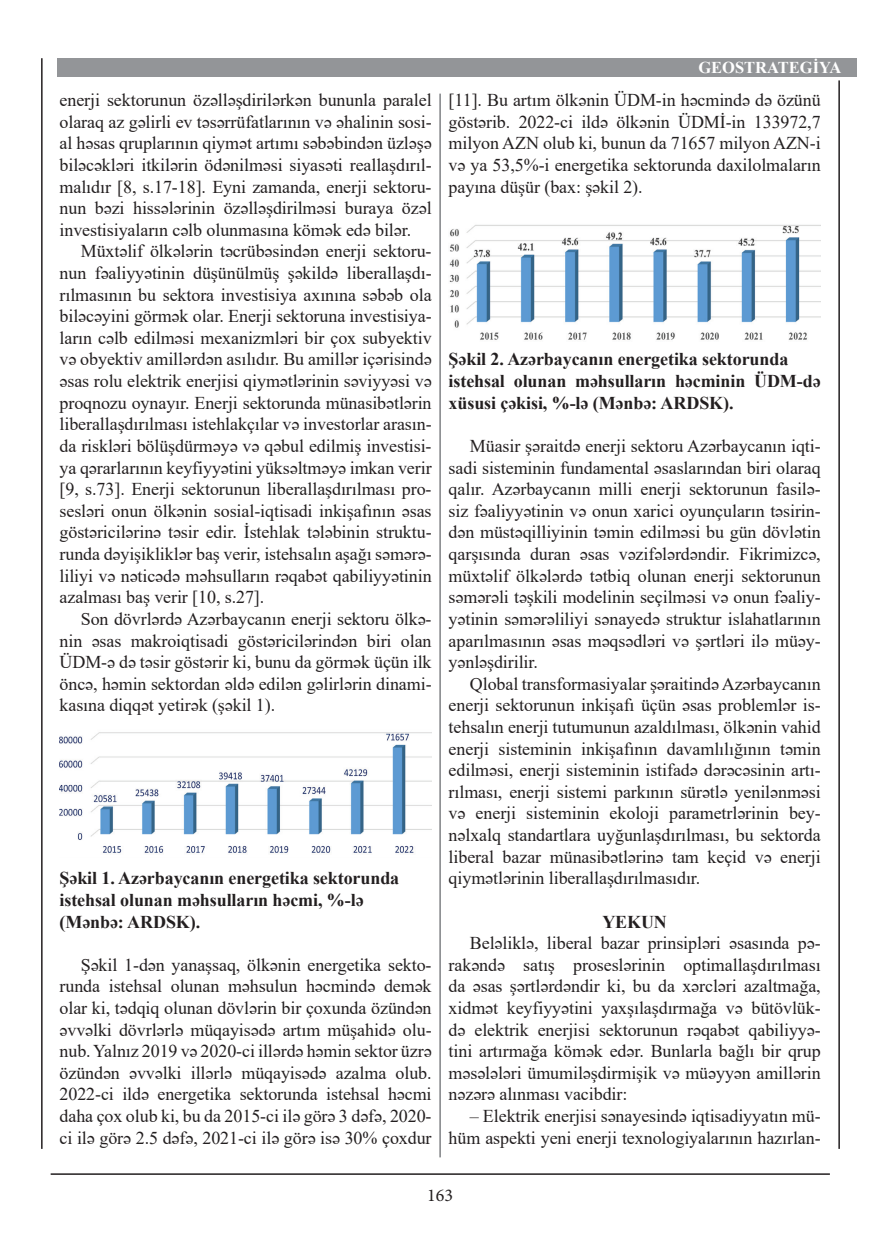
<style>
.page{position:relative;width:893px;height:1234px;background:#fff}
.page>*{position:absolute;margin:0;border:0;box-sizing:border-box;transform-origin:0 0}
.t1{font:18px/21.6px "Times New Roman";letter-spacing:-.005em;color:#231f20;text-align:justify}
.t2{font:700 18px/21.6px "Times New Roman";letter-spacing:-.005em;color:#231f20}
.t3{font:18px "Minion Pro";color:#231f20}
.t4{font:700 16.5px "Times New Roman";color:#fff}
</style>
<div class="page">
<hr style="left:41px;top:58px;width:2px;height:1090px;background:#231f20">
<hr style="left:838px;top:80px;width:2px;height:1068px;background:#231f20">
<hr style="left:51px;top:1172px;width:779px;height:2px;background:#231f20">
<div style="left:57px;top:58px;width:800px;height:19px;background:#939598"></div>
<hr style="left:439px;top:94px;width:2px;height:1063px;background:#808285">
<img style="left:60px;top:732px;width:372px;height:121px">
<img style="left:449px;top:225px;width:372px;height:115px">
<p class="t1" style="left:60px;top:89px;width:374px">enerji sektorunun özəlləşdirilərkən bununla paralel olaraq az gəlirli ev təsərrüfatlarının və əhalinin sosi&shy;al həsas qruplarının qiymət artımı səbəbindən üzləşə biləcəkləri itkilərin ödənilməsi siyasəti reallaşdırıl&shy;malıdır [8, s.17-18]. Eyni zamanda, enerji sektoru&shy;nun bəzi hissələrinin özəlləşdirilməsi buraya özəl investisiyaların cəlb olunmasına kömək edə bilər.</p>
<p class="t1" style="left:60px;top:240px;width:374px;text-indent:21px">Müxtəlif ölkələrin təcrübəsindən enerji sektoru&shy;nun fəaliyyətinin düşünülmüş şəkildə liberallaşdı&shy;rılmasının bu sektora investisiya axınına səbəb ola biləcəyini görmək olar. Enerji sektoruna investisiya&shy;ların cəlb edilməsi mexanizmləri bir çox subyektiv və obyektiv amillərdən asılıdır. Bu amillər içərisində əsas rolu elektrik enerjisi qiymətlərinin səviyyəsi və proqnozu oynayır. Enerji sektorunda münasibətlərin liberallaşdırılması istehlakçılar və investorlar arasın&shy;da riskləri bölüşdürməyə və qəbul edilmiş investisi&shy;ya qərarlarının keyfiyyətini yüksəltməyə imkan verir [9, s.73]. Enerji sektorunun liberallaşdırılması pro&shy;sesləri onun ölkənin sosial-iqtisadi inkişafının əsas göstəricilərinə təsir edir. İstehlak tələbinin struktu&shy;runda dəyişikliklər baş verir, istehsalın aşağı səmərə&shy;liliyi və nəticədə məhsulların rəqabət qabiliyyətinin azalması baş verir [10, s.27].</p>
<p class="t1" style="left:60px;top:607px;width:374px;text-indent:21px">Son dövrlərdə Azərbaycanın enerji sektoru ölkə&shy;nin əsas makroiqtisadi göstəricilərindən biri olan ÜDM-ə də təsir göstərir ki, bunu da görmək üçün ilk öncə, həmin sektordan əldə edilən gəlirlərin dinami&shy;kasına diqqət yetirək (şəkil 1).</p>
<p class="t2" style="left:60px;top:866px;width:341px">Şəkil 1. Azərbaycanın energetika sektorunda istehsal olunan məhsulların həcmi, %-lə (Mənbə: ARDSK).</p>
<p class="t1" style="left:60px;top:953px;width:374px;text-indent:21px">Şəkil 1-dən yanaşsaq, ölkənin energetika sekto&shy;runda istehsal olunan məhsulun həcmində demək olar ki, tədqiq olunan dövlərin bir çoxunda özündən əvvəlki dövrlərlə müqayisədə artım müşahidə olu&shy;nub. Yalnız 2019 və 2020-ci illərdə həmin sektor üzrə özündən əvvəlki illərlə müqayisədə azalma olub.<br>2022-ci ildə energetika sektorunda istehsal həcmi daha çox olub ki, bu da 2015-ci ilə görə 3 dəfə, 2020- ci ilə görə 2.5 dəfə, 2021-ci ilə görə isə 30% çoxdur</p>
<p class="t4" style="left:698px;top:55px;width:145px">GEOSTRATEGİYA</p>
<p class="t1" style="left:449px;top:89px;width:374px">[11]. Bu artım ölkənin ÜDM-in həcmində də özünü göstərib. 2022-ci ildə ölkənin ÜDMİ-in 133972,7 milyon AZN olub ki, bunun da 71657 milyon AZN-i və ya 53,5%-i energetika sektorunda daxilolmaların payına düşür (bax: şəkil 2).</p>
<p class="t2" style="left:449px;top:348px;width:374px">Şəkil 2. Azərbaycanın energetika sektorunda istehsal olunan məhsulların həcminin ÜDM-də xüsusi çəkisi, %-lə (Mənbə: ARDSK).</p>
<p class="t1" style="left:449px;top:434px;width:374px;text-indent:21px">Müasir şəraitdə enerji sektoru Azərbaycanın iqti&shy;sadi sisteminin fundamental əsaslarından biri olaraq qalır. Azərbaycanın milli enerji sektorunun fasilə&shy;siz fəaliyyətinin və onun xarici oyunçuların təsirin&shy;dən müstəqilliyinin təmin edilməsi bu gün dövlətin qarşısında duran əsas vəzifələrdəndir. Fikrimizcə, müxtəlif ölkələrdə tətbiq olunan enerji sektorunun səmərəli təşkili modelinin seçilməsi və onun fəaliy&shy;yətinin səmərəliliyi sənayedə struktur islahatlarının aparılmasının əsas məqsədləri və şərtləri ilə müəy&shy;yənləşdirilir.</p>
<p class="t1" style="left:449px;top:672px;width:374px;text-indent:21px">Qlobal transformasiyalar şəraitində Azərbaycanın enerji sektorunun inkişafı üçün əsas problemlər is&shy;tehsalın enerji tutumunun azaldılması, ölkənin vahid enerji sisteminin inkişafının davamlılığının təmin edilməsi, enerji sisteminin istifadə dərəcəsinin artı&shy;rılması, enerji sistemi parkının sürətlə yenilənməsi və enerji sisteminin ekoloji parametrlərinin bey&shy;nəlxalq standartlara uyğunlaşdırılması, bu sektorda liberal bazar münasibətlərinə tam keçid və enerji qiymətlərinin liberallaşdırılmasıdır.</p>
<p class="t2" style="left:602px;top:909px;width:66px">YEKUN</p>
<p class="t1" style="left:449px;top:931px;width:374px;text-indent:21px">Beləliklə, liberal bazar prinsipləri əsasında pə&shy;rakəndə satış proseslərinin optimallaşdırılması da əsas şərtlərdəndir ki, bu da xərcləri azaltmağa, xidmət keyfiyyətini yaxşılaşdırmağa və bütövlük&shy;də elektrik enerjisi sektorunun rəqabət qabiliyyə&shy;tini artırmağa kömək edər. Bunlarla bağlı bir qrup məsələləri ümumiləşdirmişik və müəyyən amillərin nəzərə alınması vacibdir:</p>
<p class="t1" style="left:449px;top:1104px;width:374px;text-align:right">– Elektrik enerjisi sənayesində iqtisadiyyatın mü&shy;hüm aspekti yeni enerji texnologiyalarının hazırlan-</p>
<p class="t3" style="left:427px;top:1182px;width:27px">163</p>
</div>
